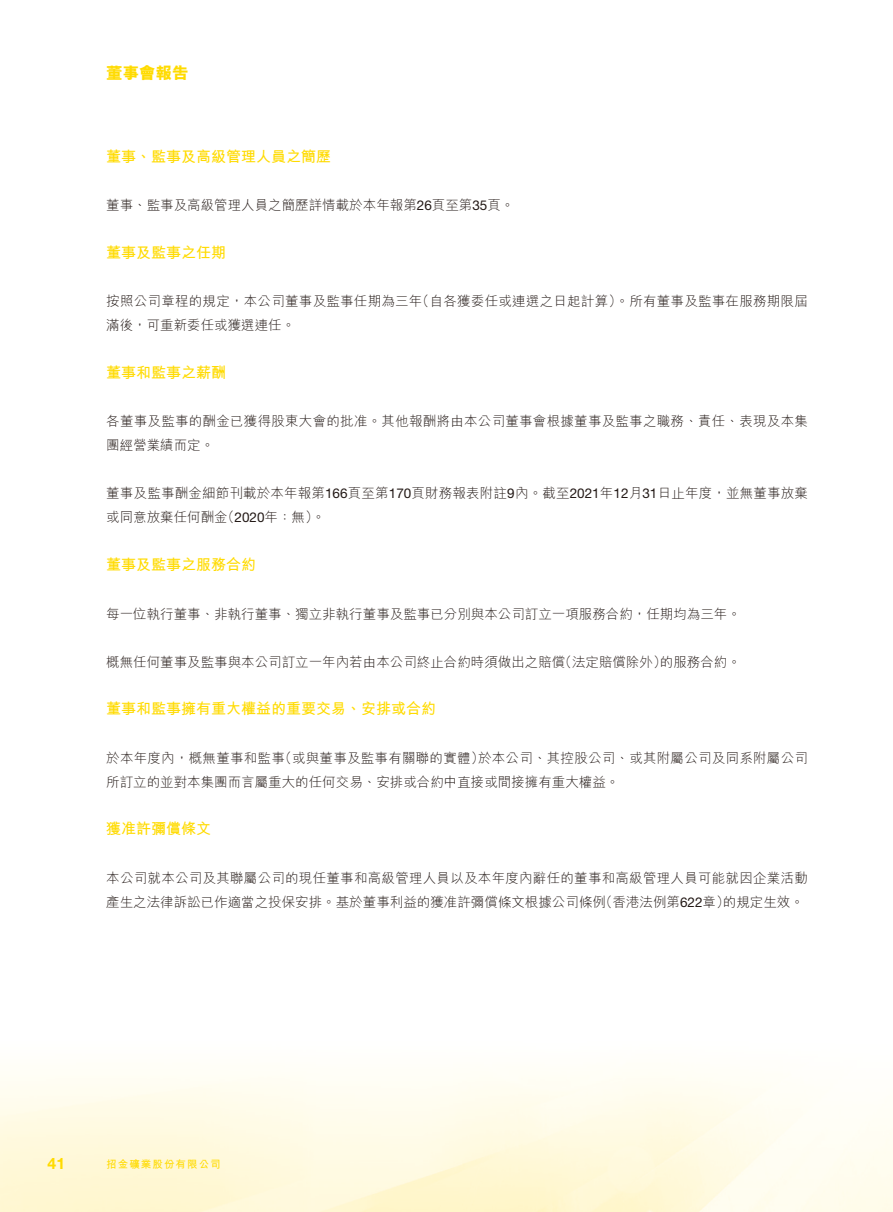
<style>
.page{position:relative;width:893px;height:1212px;background:#fff}
.page>*{position:absolute;margin:0;border:0;box-sizing:border-box;transform-origin:0 0}
.t1{font:16.5px "M Hei HK Xbold E Ten B5 H";color:#ffdb00}
.t2{font:700 15.75px "Helvetica Neue LT Std";color:#ffdb00}
.t3{font:15px "M Hei HK Bold E Ten B5 H";color:#ffdb00}
.t4{font:13.5px/24px "M Hei HK Light E Ten B5 H";letter-spacing:.015em;color:#231916}
.t5{font:10.5px "M Hei HK Bold E Ten B5 H";letter-spacing:.1em;color:#ffdb00}
.s1{font-family:"Helvetica Neue LT Std"}
</style>
<div class="page">
<p class="t1" style="left:106px;top:66px;width:84px">董事會報告</p>
<p class="t3" style="left:106px;top:151px;width:226px">董事、監事及高級管理人員之簡歷</p>
<p class="t4" style="left:106px;top:195px;width:410px">董事、監事及高級管理人員之簡歷詳情載於本年報第<span class="s1">26</span>頁至第<span class="s1">35</span>頁。</p>
<p class="t3" style="left:106px;top:247px;width:121px">董事及監事之任期</p>
<p class="t4" style="left:106px;top:291px;width:703px">按照公司章程的規定，本公司董事及監事任期為三年（自各獲委任或連選之日起計算）。所有董事及監事在服務期限屆滿後，可重新委任或獲選連任。</p>
<p class="t3" style="left:106px;top:367px;width:121px">董事和監事之薪酬</p>
<p class="t4" style="left:106px;top:411px;width:703px">各董事及監事的酬金已獲得股東大會的批准。其他報酬將由本公司董事會根據董事及監事之職務、責任、表現及本集團經營業績而定。</p>
<p class="t4" style="left:106px;top:483px;width:703px">董事及監事酬金細節刊載於本年報第<span class="s1">166</span>頁至第<span class="s1">170</span>頁財務報表附註<span class="s1">9</span>內。截至<span class="s1">2021</span>年<span class="s1">12</span>月<span class="s1">31</span>日止年度，並無董事放棄或同意放棄任何酬金（<span class="s1">2020</span>年：無）。</p>
<p class="t3" style="left:106px;top:559px;width:151px">董事及監事之服務合約</p>
<p class="t4" style="left:106px;top:603px;width:636px">每一位執行董事、非執行董事、獨立非執行董事及監事已分別與本公司訂立一項服務合約，任期均為三年。</p>
<p class="t4" style="left:106px;top:651px;width:636px">概無任何董事及監事與本公司訂立一年內若由本公司終止合約時須做出之賠償（法定賠償除外）的服務合約。</p>
<p class="t3" style="left:106px;top:703px;width:331px">董事和監事擁有重大權益的重要交易、安排或合約</p>
<p class="t4" style="left:106px;top:747px;width:703px">於本年度內，概無董事和監事（或與董事及監事有關聯的實體）於本公司、其控股公司、或其附屬公司及同系附屬公司所訂立的並對本集團而言屬重大的任何交易、安排或合約中直接或間接擁有重大權益。</p>
<p class="t3" style="left:106px;top:823px;width:106px">獲准許彌償條文</p>
<p class="t4" style="left:106px;top:867px;width:703px">本公司就本公司及其聯屬公司的現任董事和高級管理人員以及本年度內辭任的董事和高級管理人員可能就因企業活動產生之法律訴訟已作適當之投保安排。基於董事利益的獲准許彌償條文根據公司條例（香港法例第<span class="s1">622</span>章）的規定生效。</p>
<p class="t2" style="left:48px;top:1157px;width:19px">41</p>
<p class="t5" style="left:106px;top:1160px;width:116px">招金礦業股份有限公司</p>
</div>
